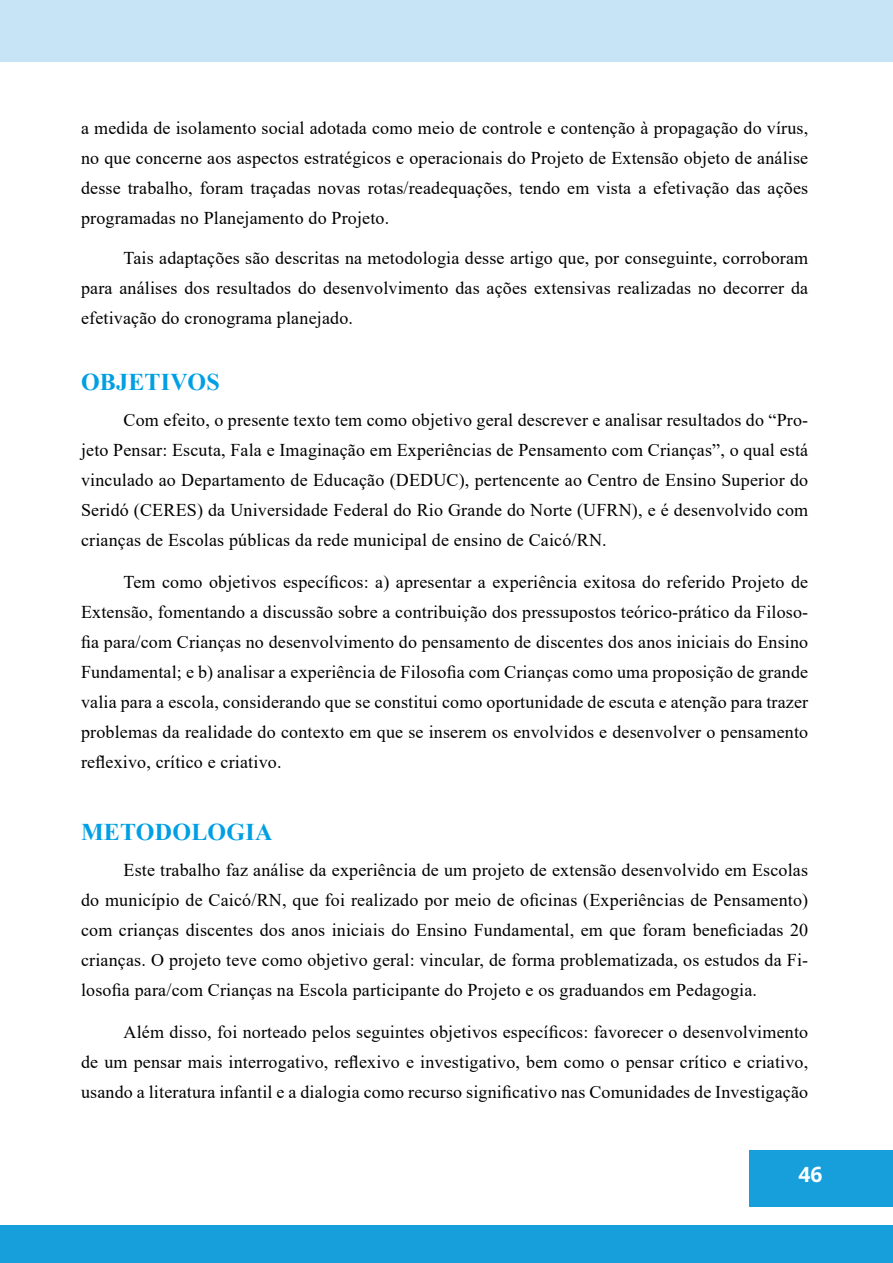
<style>
.page{position:relative;width:893px;height:1263px;background:#fff}
.page>*{position:absolute;margin:0;border:0;box-sizing:border-box;transform-origin:0 0}
.t1{font:700 24px "Times New Roman";letter-spacing:.01em;color:#009fe3}
.t2{font:700 21px "Open Sans";color:#fff}
.t3{font:18px/30px "Times New Roman";letter-spacing:.01em;color:#000;text-align:justify}
</style>
<div class="page">
<div style="left:0;top:0;width:893px;height:62px;background:#c7e4f6"></div>
<div style="left:749px;top:1150px;width:144px;height:57px;background:#169fdb"></div>
<div style="left:0;top:1225px;width:893px;height:38px;background:#169fdb"></div>
<p class="t3" style="left:81px;top:112px;width:729px">a medida de isolamento social adotada como meio de controle e contenção à propagação do vírus, no que concerne aos aspectos estratégicos e operacionais do Projeto de Extensão objeto de análise desse trabalho, foram traçadas novas rotas/readequações, tendo em vista a efetivação das ações programadas no Planejamento do Projeto.</p>
<p class="t3" style="left:81px;top:242px;width:729px;text-indent:43px">Tais adaptações são descritas na metodologia desse artigo que, por conseguinte, corroboram para análises dos resultados do desenvolvimento das ações extensivas realizadas no decorrer da efetivação do cronograma planejado.</p>
<h1 class="t1" style="left:81px;top:365px;width:140px">OBJETIVOS</h1>
<p class="t3" style="left:81px;top:404px;width:729px;text-indent:43px">Com efeito, o presente texto tem como objetivo geral descrever e analisar resultados do “Pro&shy;jeto Pensar: Escuta, Fala e Imaginação em Experiências de Pensamento com Crianças”, o qual está vinculado ao Departamento de Educação (DEDUC), pertencente ao Centro de Ensino Superior do Seridó (CERES) da Universidade Federal do Rio Grande do Norte (UFRN), e é desenvolvido com crianças de Escolas públicas da rede municipal de ensino de Caicó/RN.</p>
<p class="t3" style="left:81px;top:566px;width:729px;text-indent:43px">Tem como objetivos específicos: a) apresentar a experiência exitosa do referido Projeto de Extensão, fomentando a discussão sobre a contribuição dos pressupostos teórico-prático da Filoso&shy;fia para/com Crianças no desenvolvimento do pensamento de discentes dos anos iniciais do Ensino Fundamental; e b) analisar a experiência de Filosofia com Crianças como uma proposição de grande valia para a escola, considerando que se constitui como oportunidade de escuta e atenção para trazer problemas da realidade do contexto em que se inserem os envolvidos e desenvolver o pensamento reflexivo, crítico e criativo.</p>
<h1 class="t1" style="left:81px;top:815px;width:193px">METODOLOGIA</h1>
<p class="t3" style="left:81px;top:854px;width:729px;text-indent:43px">Este trabalho faz análise da experiência de um projeto de extensão desenvolvido em Escolas do município de Caicó/RN, que foi realizado por meio de oficinas (Experiências de Pensamento) com crianças discentes dos anos iniciais do Ensino Fundamental, em que foram beneficiadas 20 crianças. O projeto teve como objetivo geral: vincular, de forma problematizada, os estudos da Fi&shy;losofia para/com Crianças na Escola participante do Projeto e os graduandos em Pedagogia.</p>
<p class="t3" style="left:81px;top:1016px;width:729px;text-indent:43px">Além disso, foi norteado pelos seguintes objetivos específicos: favorecer o desenvolvimento de um pensar mais interrogativo, reflexivo e investigativo, bem como o pensar crítico e criativo, usando a literatura infantil e a dialogia como recurso significativo nas Comunidades de Investigação</p>
<p class="t2" style="left:799px;top:1160px;width:26px">46</p>
</div>
